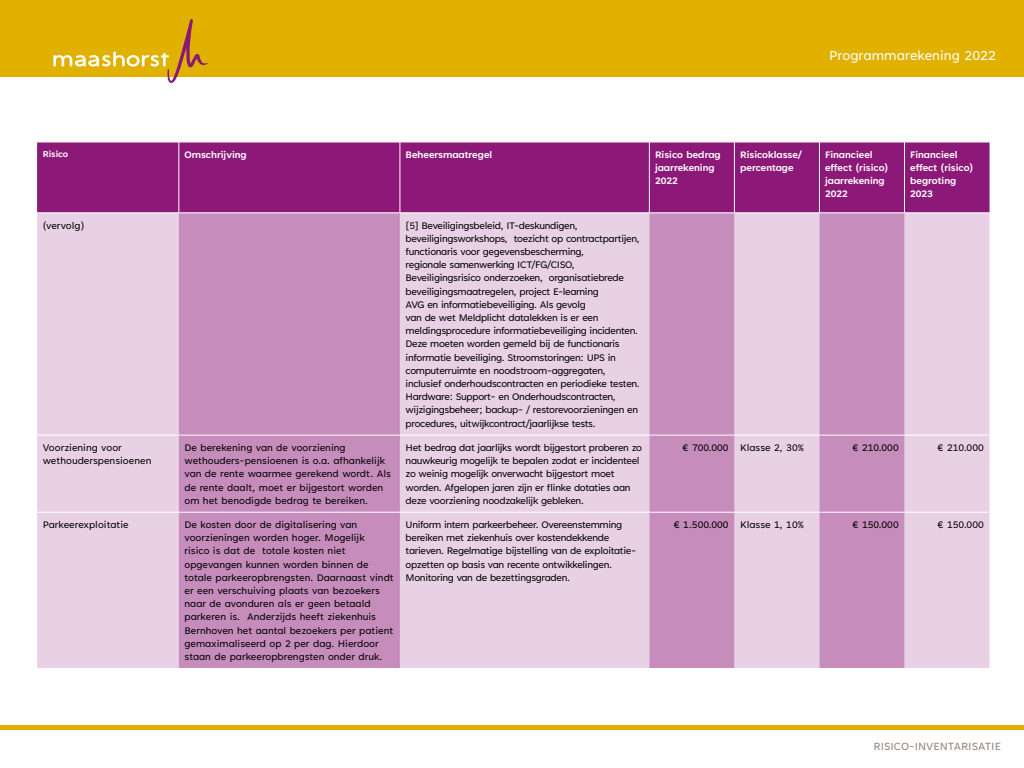
<style>
.page{position:relative;width:1024px;height:768px;background:#fff}
.page>*{position:absolute;margin:0;border:0;box-sizing:border-box;transform-origin:0 0}
.t1{font:15px "Tenorite";color:#fff}
.t2{font:12px "Tenorite";color:#948177}
.t3{font:11px/13.2px "Tenorite";letter-spacing:-.03em;color:#000}
.t4{font:11px/13.2px "Tenorite";color:#000}
.t5{font:700 10.9px/13.1px "Tenorite";color:#fff}
.t6{font:700 9.9px "Tenorite";color:#fff}
</style>
<div class="page">
<hr style="left:0;top:726px;width:1024px;height:4px;background:#e0b100">
<div style="left:0;top:0;width:1024px;height:77px;background:#e0b100"></div>
<svg style="left:53px;top:19px;width:155px;height:64px"></svg>
<div style="left:37px;top:143px;width:953px;height:70px;background:#8c1978"></div>
<div style="left:37px;top:214px;width:953px;height:454px;background:#e8d1e4"></div>
<svg style="left:179px;top:214px;width:726px;height:454px;background:#d5abcd"></svg>
<hr style="left:37px;top:435px;width:142px;height:1px;background:#fff">
<hr style="left:37px;top:512px;width:142px;height:1px;background:#fff">
<hr style="left:179px;top:435px;width:221px;height:1px;background:#fff">
<hr style="left:179px;top:512px;width:221px;height:1px;background:#fff">
<hr style="left:400px;top:435px;width:249px;height:1px;background:#fff">
<hr style="left:400px;top:512px;width:249px;height:1px;background:#fff">
<hr style="left:649px;top:435px;width:85px;height:1px;background:#fff">
<hr style="left:734px;top:435px;width:85px;height:1px;background:#fff">
<hr style="left:649px;top:512px;width:85px;height:1px;background:#fff">
<hr style="left:734px;top:512px;width:85px;height:1px;background:#fff">
<hr style="left:819px;top:435px;width:86px;height:1px;background:#fff">
<hr style="left:819px;top:512px;width:86px;height:1px;background:#fff">
<hr style="left:905px;top:435px;width:85px;height:1px;background:#fff">
<hr style="left:905px;top:512px;width:85px;height:1px;background:#fff">
<hr style="left:179px;top:142px;width:1px;height:71px;background:#fff">
<hr style="left:400px;top:142px;width:1px;height:71px;background:#fff">
<hr style="left:649px;top:142px;width:1px;height:71px;background:#fff">
<hr style="left:734px;top:142px;width:1px;height:71px;background:#fff">
<hr style="left:819px;top:142px;width:1px;height:71px;background:#fff">
<hr style="left:904px;top:142px;width:1px;height:71px;background:#fff">
<h1 class="t1" style="left:829px;top:48px;width:168px">Programmarekening 2022</h1>
<p class="t6" style="left:43px;top:149px;width:27px">Risico</p>
<p class="t5" style="left:185px;top:148px;width:64px">Omschrijving</p>
<p class="t5" style="left:406px;top:148px;width:88px">Beheersmaatregel</p>
<p class="t5" style="left:655px;top:148px;width:67px">Risico bedrag jaarrekening<br>2022</p>
<p class="t5" style="left:740px;top:148px;width:63px">Risicoklasse/ percentage</p>
<p class="t5" style="left:825px;top:148px;width:65px">Financieel effect (risico) jaarrekening<br>2022</p>
<p class="t5" style="left:910px;top:148px;width:65px">Financieel effect (risico) begroting<br>2023</p>
<p class="t4" style="left:43px;top:219px;width:43px">(vervolg)</p>
<p class="t3" style="left:406px;top:219px;width:236px">[5] Beveiligingsbeleid, IT-deskundigen, beveiligingsworkshops, toezicht op contractpartijen, functionaris voor gegevensbescherming,<br>regionale samenwerking ICT/FG/CISO, Beveiligingsrisico onderzoeken, organisatiebrede beveiligingsmaatregelen, project E-learning<br>AVG en informatiebeveiliging. Als gevolg<br>van de wet Meldplicht datalekken is er een meldingsprocedure informatiebeveiliging incidenten.<br>Deze moeten worden gemeld bij de functionaris informatie beveiliging. Stroomstoringen: UPS in computerruimte en noodstroom-aggregaten, inclusief onderhoudscontracten en periodieke testen.<br>Hardware: Support- en Onderhoudscontracten, wijzigingsbeheer; backup- / restorevoorzieningen en procedures, uitwijkcontract/jaarlijkse tests.</p>
<p class="t4" style="left:43px;top:442px;width:110px">Voorziening voor wethouderspensioenen</p>
<p class="t4" style="left:185px;top:442px;width:208px">De berekening van de voorziening wethouders-pensioenen is o.a. afhankelijk van de rente waarmee gerekend wordt. Als de rente daalt, moet er bijgestort worden om het benodigde bedrag te bereiken.</p>
<p class="t3" style="left:406px;top:442px;width:238px">Het bedrag dat jaarlijks wordt bijgestort proberen zo nauwkeurig mogelijk te bepalen zodat er incidenteel zo weinig mogelijk onverwacht bijgestort moet worden. Afgelopen jaren zijn er flinke dotaties aan deze voorziening noodzakelijk gebleken.</p>
<p class="t4" style="left:682px;top:442px;width:123px">€ 700.000 Klasse 2, 30%</p>
<p class="t3" style="left:852px;top:442px;width:48px">€ 210.000</p>
<p class="t3" style="left:937px;top:442px;width:48px">€ 210.000</p>
<p class="t4" style="left:43px;top:519px;width:87px">Parkeerexploitatie</p>
<p class="t4" style="left:185px;top:519px;width:211px">De kosten door de digitalisering van voorzieningen worden hoger. Mogelijk<br>risico is dat de totale kosten niet opgevangen kunnen worden binnen de totale parkeeropbrengsten. Daarnaast vindt er een verschuiving plaats van bezoekers naar de avonduren als er geen betaald parkeren is. Anderzijds heeft ziekenhuis Bernhoven het aantal bezoekers per patient gemaximaliseerd op 2 per dag. Hierdoor staan de parkeeropbrengsten onder druk.</p>
<p class="t3" style="left:406px;top:519px;width:232px">Uniform intern parkeerbeheer. Overeenstemming bereiken met ziekenhuis over kostendekkende tarieven. Regelmatige bijstelling van de exploitatie&shy;opzetten op basis van recente ontwikkelingen.<br>Monitoring van de bezettingsgraden.</p>
<p class="t4" style="left:673px;top:519px;width:132px">€ 1.500.000 Klasse 1, 10%</p>
<p class="t3" style="left:852px;top:519px;width:48px">€ 150.000</p>
<p class="t3" style="left:937px;top:519px;width:48px">€ 150.000</p>
<p class="t2" style="left:874px;top:740px;width:129px">RISICO-INVENTARISATIE</p>
</div>
